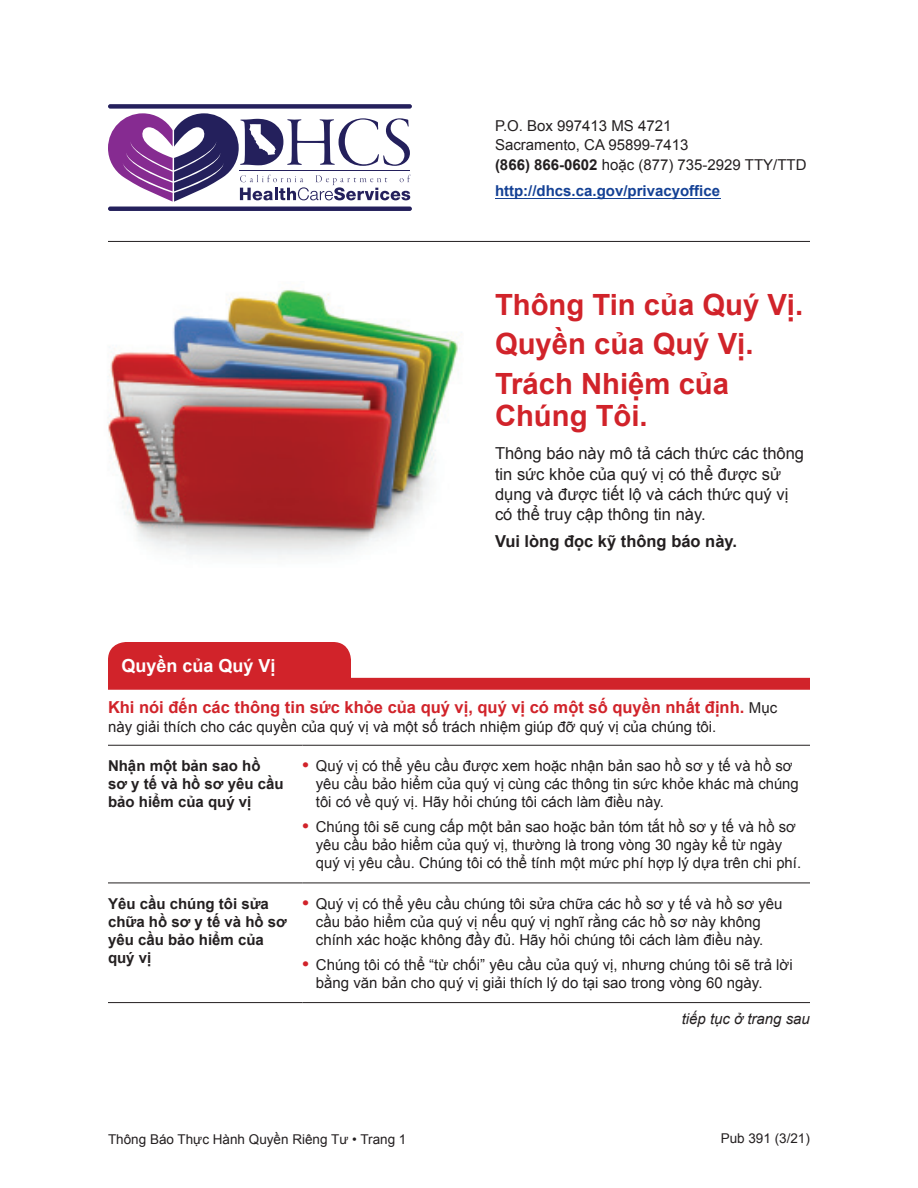
<style>
.page{position:relative;width:918px;height:1188px;background:#fff}
.page>*{position:absolute;margin:0;border:0;box-sizing:border-box;transform-origin:0 0}
.t1{font:700 29.25px/39.8px "Arial";color:#d1232a}
.t2{font:700 18px "Arial";color:#fff}
.t3{font:700 18px "Arial";color:#d1232a}
.t4{font:16.5px/20.2px "Arial";color:#231f20}
.t5{font:700 16.5px "Arial";color:#d1232a}
.t6{font:700 16.5px "Arial";color:#231f20}
.t7{font:15px/18px "Arial";color:#231f20}
.t8{font:700 15px/18px "Arial";color:#231f20}
.t9{font:700 15px "Arial";color:#144195}
.t10{font:italic 15px "Arial";color:#231f20}
.t11{font:13.5px "Arial";color:#231f20}
.s1{font-weight:700}
.s2{font-weight:400;font-size:15px;color:#231f20}
.s3{font-weight:700;font-size:18px;color:#d1232a}
</style>
<div class="page">
<img style="left:107px;top:289px;width:355px;height:268px">
<svg style="left:108px;top:642px;width:702px;height:48px"></svg>
<hr style="left:108px;top:241px;width:702px;height:1px;background:#231f20">
<hr style="left:495px;top:198px;width:225px;height:1px;background:#144195">
<hr style="left:108px;top:883px;width:194px;height:1px;background:#231f20">
<hr style="left:302px;top:883px;width:508px;height:1px;background:#231f20">
<hr style="left:108px;top:1002px;width:194px;height:1px;background:#231f20">
<hr style="left:302px;top:1002px;width:508px;height:1px;background:#231f20">
<hr style="left:108px;top:745px;width:194px;height:1px;background:#231f20">
<hr style="left:302px;top:745px;width:508px;height:1px;background:#231f20">
<img style="left:108px;top:104px;width:304px;height:107px">
<p class="t7" style="left:495px;top:116px;width:195px;line-height:19.5px">P.O. Box 997413 MS 4721<br>Sacramento, CA 95899-7413</p>
<p class="t7" style="left:495px;top:156px;width:313px"><span class="s1">(866) 866-0602</span> hoặc (877) 735-2929 TTY/TTD</p>
<p class="t9" style="left:495px;top:181px;width:227px">http://dhcs.ca.gov/privacyoffice</p>
<h1 class="t1" style="left:495px;top:285px;width:310px">Thông Tin của Quý Vị.<br>Quyền của Quý Vị.<br>Trách Nhiệm của</h1>
<h1 class="t1" style="left:495px;top:396px;width:154px">Chúng Tôi.</h1>
<p class="t4" style="left:495px;top:444px;width:311px">Thông báo này mô tả cách thức các thông tin sức khỏe của quý vị có thể được sử dụng và được tiết lộ và cách thức quý vị có thể truy cập thông tin này.</p>
<p class="t6" style="left:495px;top:530px;width:244px">Vui lòng đọc kỹ thông báo này.</p>
<h2 class="t2" style="left:122px;top:654px;width:156px">Quyền của Quý Vị</h2>
<p class="t5" style="left:108px;top:696px;width:671px">Khi nói đến các thông tin sức khỏe của quý vị, quý vị có một số quyền nhất định. <span class="s2">Mục</span></p>
<p class="t7" style="left:108px;top:718px;width:610px">này giải thích cho các quyền của quý vị và một số trách nhiệm giúp đỡ quý vị của chúng tôi.</p>
<p class="t8" style="left:108px;top:757px;width:177px">Nhận một bản sao hồ<br>sơ y tế và hồ sơ yêu cầu bảo hiểm của quý vị</p>
<p class="t7" style="left:316px;top:757px;width:484px;text-indent:-14px"><span class="s3">•</span> Quý vị có thể yêu cầu được xem hoặc nhận bản sao hồ sơ y tế và hồ sơ yêu cầu bảo hiểm của quý vị cùng các thông tin sức khỏe khác mà chúng tôi có về quý vị. Hãy hỏi chúng tôi cách làm điều này.</p>
<p class="t7" style="left:316px;top:818px;width:487px;text-indent:-14px"><span class="s3">•</span> Chúng tôi sẽ cung cấp một bản sao hoặc bản tóm tắt hồ sơ y tế và hồ sơ yêu cầu bảo hiểm của quý vị, thường là trong vòng 30 ngày kể từ ngày quý vị yêu cầu. Chúng tôi có thể tính một mức phí hợp lý dựa trên chi phí.</p>
<p class="t8" style="left:108px;top:895px;width:180px">Yêu cầu chúng tôi sửa chữa hồ sơ y tế và hồ sơ yêu cầu bảo hiểm của quý vị</p>
<p class="t3" style="left:302px;top:891px;width:8px">•</p>
<p class="t7" style="left:316px;top:895px;width:468px">Quý vị có thể yêu cầu chúng tôi sửa chữa các hồ sơ y tế và hồ sơ yêu cầu bảo hiểm của quý vị nếu quý vị nghĩ rằng các hồ sơ này không chính xác hoặc không đầy đủ. Hãy hỏi chúng tôi cách làm điều này.</p>
<p class="t7" style="left:316px;top:955px;width:478px">Chúng tôi có thể “từ chối” yêu cầu của quý vị, nhưng chúng tôi sẽ trả lời bằng văn bản cho quý vị giải thích lý do tại sao trong vòng 60 ngày.</p>
<p class="t10" style="left:682px;top:1009px;width:130px">tiếp tục ở trang sau</p>
<p class="t3" style="left:302px;top:951px;width:8px">•</p>
<p class="t11" style="left:108px;top:1130px;width:300px">Thông Báo Thực Hành Quyền Riêng Tư • Trang 1</p>
<p class="t11" style="left:721px;top:1129px;width:91px">Pub 391 (3/21)</p>
</div>
